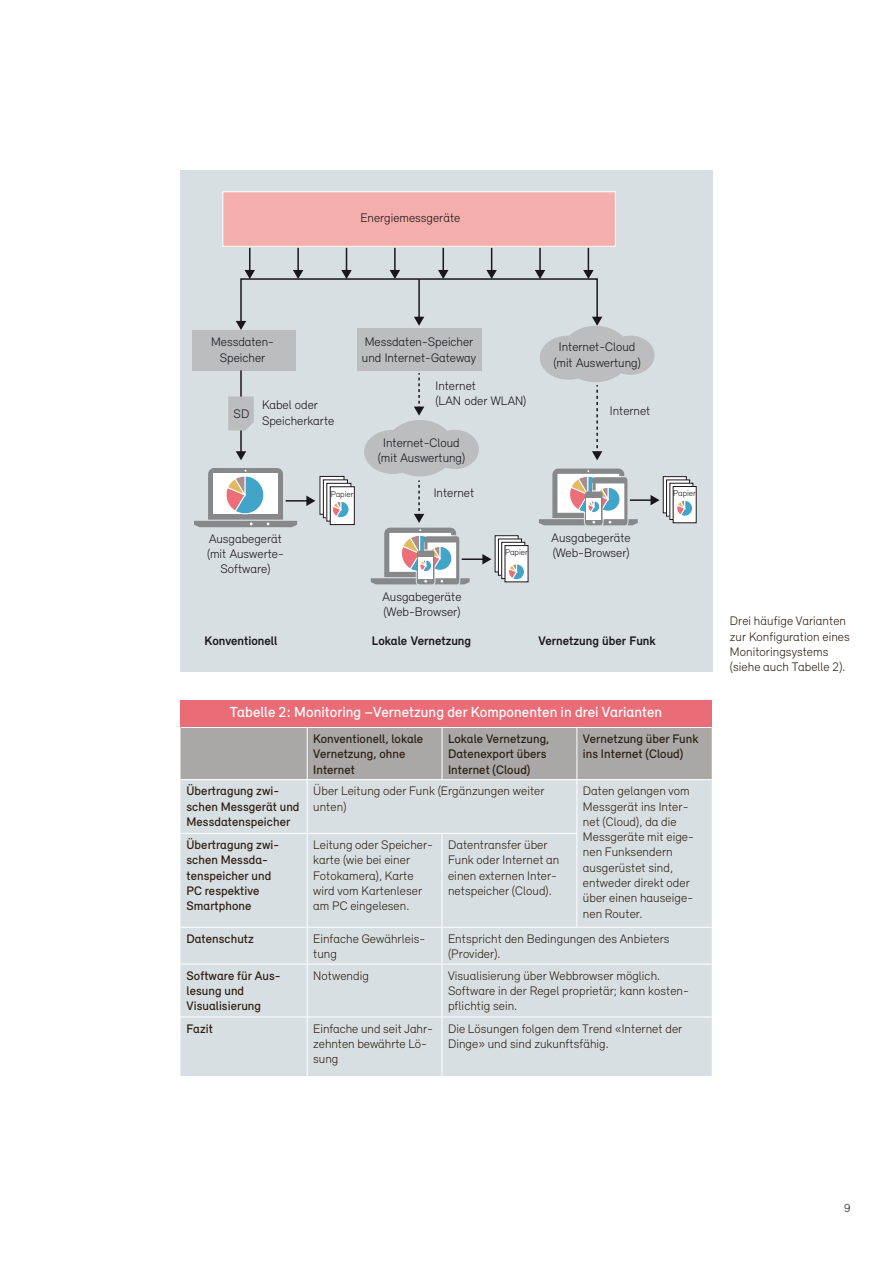
<style>
.page{position:relative;width:893px;height:1263px;background:#fff}
.page>*{position:absolute;margin:0;border:0;box-sizing:border-box;transform-origin:0 0}
.t1{font:500 15px "Relevant";letter-spacing:.005em;color:#fff}
.t2{font:300 12.75px/15.3px "Relevant";letter-spacing:.005em;color:#2e2014}
.t3{font:500 12.75px/15.3px "Relevant";letter-spacing:.005em;color:#2e2014}
.t4{font:300 12.75px/15.3px "Relevant";color:#1a171c}
.t5{font:700 12.75px "Relevant";color:#1a171c}
.t6{font:300 12px "Relevant";color:#2e2014}
.t7{font:300 8.7px "Relevant";color:#1a171c}
</style>
<div class="page">
<div style="left:180px;top:700px;width:532px;height:27px;background:#e96c77"></div>
<div style="left:180px;top:728px;width:532px;height:51px;background:#a9a8a6"></div>
<div style="left:180px;top:780px;width:532px;height:296px;background:#d8dfe2"></div>
<hr style="left:307px;top:728px;width:1px;height:51px;background:#fff">
<hr style="left:442px;top:728px;width:1px;height:51px;background:#fff">
<hr style="left:307px;top:780px;width:1px;height:53px;background:#fff">
<hr style="left:307px;top:834px;width:1px;height:93px;background:#fff">
<hr style="left:442px;top:834px;width:1px;height:93px;background:#fff">
<hr style="left:307px;top:927px;width:1px;height:37px;background:#fff">
<hr style="left:442px;top:927px;width:1px;height:37px;background:#fff">
<hr style="left:307px;top:964px;width:1px;height:52px;background:#fff">
<hr style="left:307px;top:1017px;width:1px;height:59px;background:#fff">
<hr style="left:442px;top:964px;width:1px;height:52px;background:#fff">
<hr style="left:442px;top:1017px;width:1px;height:59px;background:#fff">
<hr style="left:180px;top:833px;width:127px;height:1px;background:#fff">
<hr style="left:307px;top:833px;width:135px;height:1px;background:#fff">
<hr style="left:442px;top:833px;width:135px;height:1px;background:#fff">
<hr style="left:180px;top:927px;width:127px;height:1px;background:#fff">
<hr style="left:307px;top:927px;width:135px;height:1px;background:#fff">
<hr style="left:442px;top:927px;width:135px;height:1px;background:#fff">
<hr style="left:577px;top:927px;width:135px;height:1px;background:#fff">
<hr style="left:180px;top:964px;width:127px;height:1px;background:#fff">
<hr style="left:307px;top:964px;width:135px;height:1px;background:#fff">
<hr style="left:442px;top:964px;width:135px;height:1px;background:#fff">
<hr style="left:577px;top:964px;width:135px;height:1px;background:#fff">
<hr style="left:576px;top:728px;width:1px;height:51px;background:#fff">
<hr style="left:576px;top:780px;width:1px;height:53px;background:#fff">
<hr style="left:576px;top:834px;width:1px;height:93px;background:#fff">
<hr style="left:180px;top:1016px;width:127px;height:1px;background:#fff">
<hr style="left:307px;top:1016px;width:135px;height:1px;background:#fff">
<hr style="left:442px;top:1016px;width:135px;height:1px;background:#fff">
<hr style="left:577px;top:1016px;width:135px;height:1px;background:#fff">
<div style="left:180px;top:170px;width:533px;height:501px;background:#d8dfe2"></div>
<svg style="left:665px;top:478px;width:19px;height:33px"></svg>
<div style="left:663px;top:476px;width:23px;height:37px;border:1px solid #1a171c"></div>
<svg style="left:668px;top:482px;width:20px;height:32px"></svg>
<div style="left:666px;top:480px;width:24px;height:36px;border:1px solid #1a171c"></div>
<svg style="left:672px;top:485px;width:19px;height:33px"></svg>
<div style="left:673px;top:486px;width:23px;height:37px;background:#fff"></div>
<svg style="left:677px;top:501px;width:16px;height:16px"></svg>
<div style="left:223px;top:192px;width:392px;height:54px;background:#f4aeab"></div>
<div style="left:222px;top:191px;width:394px;height:56px;border:1px solid #fff"></div>
<svg style="left:194px;top:248px;width:466px;height:336px"></svg>
<p class="t4" style="left:360px;top:210px;width:101px">Energiemessgeräte</p>
<p class="t4" style="left:211px;top:334px;width:65px;text-align:center">Messdaten-<br>Speicher</p>
<p class="t4" style="left:362px;top:334px;width:116px">Messdaten-Speicher und Internet-Gateway</p>
<p class="t4" style="left:553px;top:339px;width:89px;text-align:center">Internet-Cloud (mit Auswertung)</p>
<p class="t4" style="left:234px;top:406px;width:17px">SD</p>
<p class="t4" style="left:262px;top:397px;width:74px">Kabel oder<br>Speicherkarte</p>
<p class="t4" style="left:436px;top:378px;width:92px">Internet<br>(LAN oder WLAN)</p>
<p class="t4" style="left:610px;top:403px;width:42px">Internet</p>
<p class="t4" style="left:378px;top:434px;width:89px;text-align:center">Internet-Cloud (mit Auswertung)</p>
<p class="t7" style="left:331px;top:489px;width:24px">Papier</p>
<p class="t4" style="left:434px;top:485px;width:42px">Internet</p>
<p class="t4" style="left:207px;top:530px;width:78px;text-align:center">Ausgabegerät (mit Auswerte-<br>Software)</p>
<p class="t7" style="left:505px;top:547px;width:24px">Papier</p>
<p class="t4" style="left:552px;top:530px;width:81px">Ausgabegeräte (Web-Browser)</p>
<p class="t4" style="left:382px;top:589px;width:81px">Ausgabegeräte (Web-Browser)</p>
<p class="t5" style="left:205px;top:633px;width:74px">Konventionell</p>
<p class="t5" style="left:372px;top:633px;width:101px">Lokale Vernetzung</p>
<p class="t5" style="left:538px;top:633px;width:119px">Vernetzung über Funk</p>
<p class="t7" style="left:673px;top:488px;width:24px">Papier</p>
<p class="t1" style="left:230px;top:703px;width:434px">Tabelle 2: Monitoring –Vernetzung der Komponenten in drei Varianten</p>
<p class="t3" style="left:313px;top:731px;width:112px">Konventionell, lokale<br>Vernetzung, ohne<br>Internet</p>
<p class="t3" style="left:448px;top:731px;width:103px">Lokale Vernetzung,<br>Datenexport übers<br>Internet (Cloud)</p>
<p class="t3" style="left:583px;top:731px;width:117px">Vernetzung über Funk ins Internet (Cloud)</p>
<p class="t3" style="left:186px;top:783px;width:115px">Übertragung zwi&shy;schen Messgerät und<br>Messdatenspeicher</p>
<p class="t2" style="left:313px;top:783px;width:233px">Über Leitung oder Funk (Ergänzungen weiter unten)</p>
<p class="t2" style="left:583px;top:783px;width:113px">Daten gelangen vom<br>Messgerät ins Inter&shy;net (Cloud), da die<br>Messgeräte mit eige&shy;nen Funksendern ausgerüstet sind, entweder direkt oder über einen hauseige&shy;nen Router.</p>
<p class="t3" style="left:186px;top:837px;width:94px">Übertragung zwi&shy;schen Messda&shy;tenspeicher und<br>PC respektive<br>Smartphone</p>
<p class="t2" style="left:313px;top:837px;width:121px">Leitung oder Speicher&shy;karte (wie bei einer<br>Fotokamera), Karte wird vom Kartenleser am PC eingelesen.</p>
<p class="t2" style="left:448px;top:837px;width:113px">Datentransfer über<br>Funk oder Internet an einen externen Inter&shy;netspeicher (Cloud).</p>
<p class="t3" style="left:186px;top:931px;width:69px">Datenschutz</p>
<p class="t2" style="left:313px;top:930px;width:114px">Einfache Gewährleis&shy;tung</p>
<p class="t2" style="left:448px;top:930px;width:223px">Entspricht den Bedingungen des Anbieters (Provider).</p>
<p class="t3" style="left:186px;top:967px;width:96px">Software für Aus&shy;lesung und<br>Visualisierung</p>
<p class="t2" style="left:313px;top:967px;width:57px">Notwendig</p>
<p class="t2" style="left:448px;top:967px;width:242px">Visualisierung über Webbrowser möglich.<br>Software in der Regel proprietär; kann kosten&shy;pflichtig sein.</p>
<p class="t3" style="left:186px;top:1020px;width:28px">Fazit</p>
<p class="t2" style="left:313px;top:1020px;width:121px">Einfache und seit Jahr&shy;zehnten bewährte Lö&shy;sung</p>
<p class="t2" style="left:448px;top:1020px;width:236px">Die Lösungen folgen dem Trend «Internet der<br>Dinge» und sind zukunftsfähig.</p>
<p class="t2" style="left:730px;top:613px;width:121px">Drei häufige Varianten zur Konfiguration eines<br>Monitoringsystems (siehe auch Tabelle 2).</p>
<p class="t6" style="left:844px;top:1201px;width:8px">9</p>
</div>
